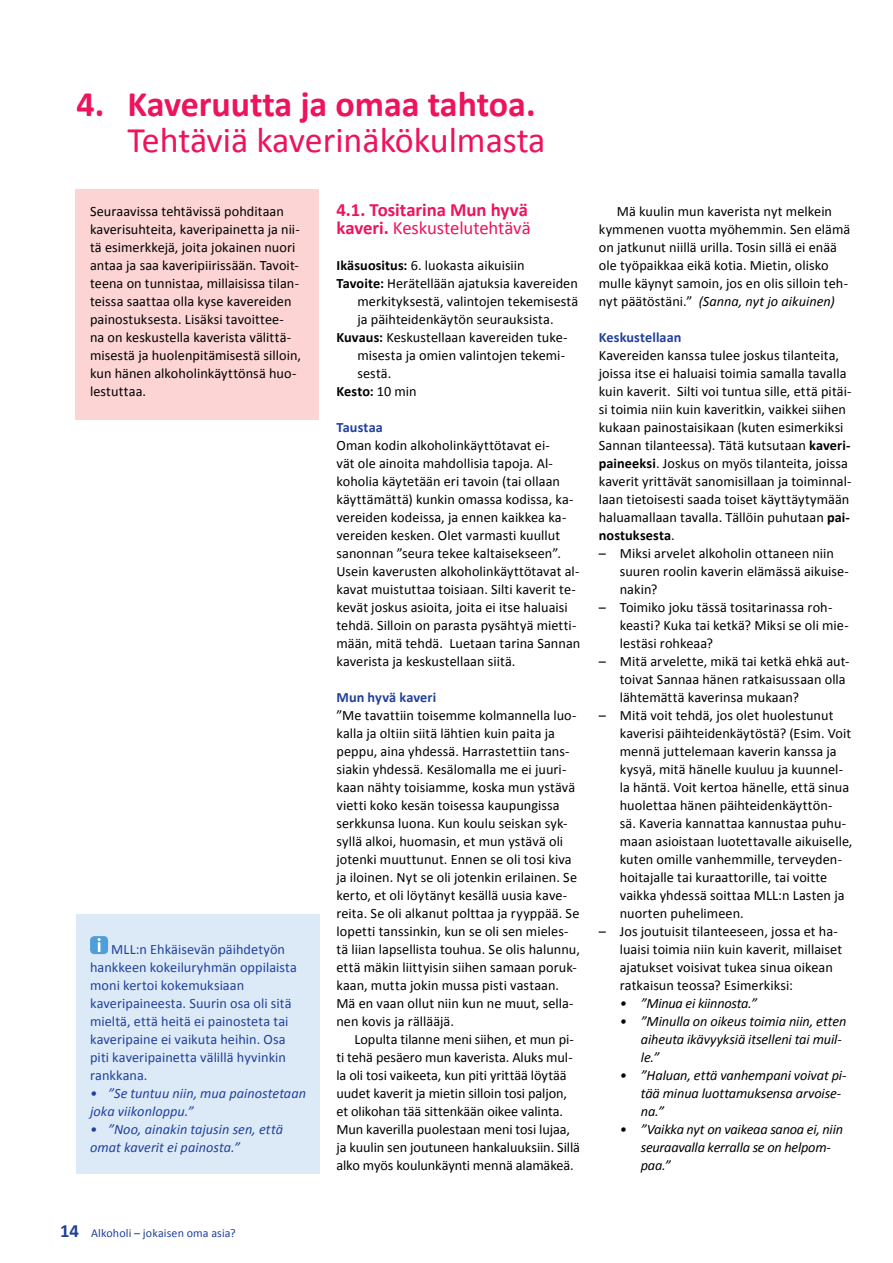
<style>
.page{position:relative;width:893px;height:1263px;background:#fff}
.page>*{position:absolute;margin:0;border:0;box-sizing:border-box;transform-origin:0 0}
.t1{font:36px "Calibri";color:#ed135d}
.t2{font:700 36px "Calibri";color:#ed135d}
.t3{font:700 18.75px/18px "Calibri";letter-spacing:-.005em;color:#ed135d}
.t4{font:14.25px/18px "Calibri";letter-spacing:.005em;color:#000}
.t5{font:italic 14.25px/18px "Calibri";letter-spacing:-.01em;color:#000}
.t6{font:14.25px/18px "Calibri";letter-spacing:.005em;color:#21409a}
.t7{font:italic 14.25px/18px "Calibri";letter-spacing:.005em;color:#21409a}
.t8{font:700 14.25px "Calibri";letter-spacing:.005em;color:#21409a}
.t9{font:700 14.25px "Calibri";letter-spacing:.01em;color:#000}
.t10{font:12px "Calibri";letter-spacing:.01em;color:#21409a}
.s1{font-weight:400}
.s2{font-weight:700}
.s3{font-style:italic}
.s4{font-weight:700;font-size:18.75px}
</style>
<div class="page">
<div style="left:75px;top:189px;width:243px;height:231px;background:#fbd4d3"></div>
<div style="left:77px;top:914px;width:243px;height:260px;background:#dceaf8"></div>
<svg style="left:90px;top:936px;width:18px;height:18px"></svg>
<svg style="left:98px;top:938px;width:3px;height:14px"></svg>
<h1 class="t2" style="left:77px;top:82px;width:461px">4. Kaveruutta ja omaa tahtoa.</h1>
<h1 class="t1" style="left:128px;top:118px;width:419px">Tehtäviä kaverinäkökulmasta</h1>
<p class="t4" style="left:90px;top:202px;width:212px">Seuraavissa tehtävissä pohditaan kaverisuhteita, kaveripainetta ja nii&shy;tä esimerkkejä, joita jokainen nuori antaa ja saa kaveripiirissään. Tavoit&shy;teena on tunnistaa, millaisissa tilan&shy;teissa saattaa olla kyse kavereiden painostuksesta. Lisäksi tavoittee&shy;na on keskustella kaverista välittä&shy;misestä ja huolenpitämisestä silloin, kun hänen alkoholinkäyttönsä huo&shy;lestuttaa.</p>
<h2 class="t3" style="left:336px;top:200px;width:196px">4.1. Tositarina Mun hyvä kaveri. <span class="s1">Keskustelutehtävä</span></h2>
<p class="t4" style="left:336px;top:256px;width:190px"><span class="s2">Ikäsuositus:</span> 6. luokasta aikuisiin</p>
<p class="t4" style="left:336px;top:274px;width:243px"><span class="s2">Tavoite:</span> Herätellään ajatuksia kavereiden</p>
<p class="t4" style="left:357px;top:292px;width:222px">merkityksestä, valintojen tekemisestä</p>
<p class="t4" style="left:357px;top:310px;width:198px">ja päihteidenkäytön seurauksista.</p>
<p class="t4" style="left:336px;top:328px;width:233px"><span class="s2">Kuvaus:</span> Keskustellaan kavereiden tuke-</p>
<p class="t4" style="left:357px;top:346px;width:209px">misesta ja omien valintojen tekemi-</p>
<p class="t4" style="left:357px;top:364px;width:36px">sestä.</p>
<p class="t9" style="left:336px;top:382px;width:82px">Kesto: <span class="s1">10 min</span></p>
<p class="t8" style="left:336px;top:418px;width:48px">Taustaa</p>
<p class="t4" style="left:336px;top:436px;width:245px">Oman kodin alkoholinkäyttötavat ei-<br>vät ole ainoita mahdollisia tapoja. Al&shy;koholia käytetään eri tavoin (tai ollaan käyttämättä) kunkin omassa kodissa, ka&shy;vereiden kodeissa, ja ennen kaikkea ka&shy;vereiden kesken. Olet varmasti kuullut sanonnan ”seura tekee kaltaisekseen”.<br>Usein kaverusten alkoholinkäyttötavat al&shy;kavat muistuttaa toisiaan. Silti kaverit te&shy;kevät joskus asioita, joita ei itse haluaisi tehdä. Silloin on parasta pysähtyä mietti&shy;mään, mitä tehdä. Luetaan tarina Sannan kaverista ja keskustellaan siitä.</p>
<p class="t8" style="left:336px;top:688px;width:101px">Mun hyvä kaveri</p>
<p class="t4" style="left:336px;top:706px;width:245px">”Me tavattiin toisemme kolmannella luo&shy;kalla ja oltiin siitä lähtien kuin paita ja peppu, aina yhdessä. Harrastettiin tans&shy;siakin yhdessä. Kesälomalla me ei juuri&shy;kaan nähty toisiamme, koska mun ystävä vietti koko kesän toisessa kaupungissa serkkunsa luona. Kun koulu seiskan syk&shy;syllä alkoi, huomasin, et mun ystävä oli jotenki muuttunut. Ennen se oli tosi kiva ja iloinen. Nyt se oli jotenkin erilainen. Se kerto, et oli löytänyt kesällä uusia kave&shy;reita. Se oli alkanut polttaa ja ryyppää. Se lopetti tanssinkin, kun se oli sen mieles&shy;tä liian lapsellista touhua. Se olis halunnu, että mäkin liittyisin siihen samaan poruk&shy;kaan, mutta jokin mussa pisti vastaan.<br>Mä en vaan ollut niin kun ne muut, sella&shy;nen kovis ja rällääjä.</p>
<p class="t4" style="left:336px;top:1030px;width:245px;text-indent:18px">Lopulta tilanne meni siihen, et mun pi&shy;ti tehä pesäero mun kaverista. Aluks mul&shy;la oli tosi vaikeeta, kun piti yrittää löytää uudet kaverit ja mietin silloin tosi paljon, et olikohan tää sittenkään oikee valinta.<br>Mun kaverilla puolestaan meni tosi lujaa, ja kuulin sen joutuneen hankaluuksiin. Sillä alko myös koulunkäynti mennä alamäkeä.</p>
<p class="t6" style="left:90px;top:940px;width:208px;text-indent:21px">MLL:n Ehkäisevän päihdetyön hankkeen kokeiluryhmän oppilaista moni kertoi kokemuksiaan kaveripaineesta. Suurin osa oli sitä mieltä, että heitä ei painosteta tai kaveripaine ei vaikuta heihin. Osa piti kaveripainetta välillä hyvinkin rankkana.</p>
<p class="t7" style="left:90px;top:1084px;width:217px">• ”Se tuntuu niin, mua painostetaan joka viikonloppu.”</p>
<p class="t7" style="left:90px;top:1120px;width:194px">• ”Noo, ainakin tajusin sen, että omat kaverit ei painosta.”</p>
<p class="t4" style="left:599px;top:201px;width:253px;text-indent:18px">Mä kuulin mun kaverista nyt melkein kymmenen vuotta myöhemmin. Sen elämä on jatkunut niillä urilla. Tosin sillä ei enää ole työpaikkaa eikä kotia. Mietin, olisko mulle käynyt samoin, jos en olis silloin teh&shy;nyt päätöstäni.” <span class="s3">(Sanna, nyt jo aikuinen)</span></p>
<p class="t8" style="left:599px;top:328px;width:84px">Keskustellaan</p>
<p class="t4" style="left:599px;top:345px;width:254px">Kavereiden kanssa tulee joskus tilanteita, joissa itse ei haluaisi toimia samalla tavalla kuin kaverit. Silti voi tuntua sille, että pitäi&shy;si toimia niin kuin kaveritkin, vaikkei siihen kukaan painostaisikaan (kuten esimerkiksi Sannan tilanteessa). Tätä kutsutaan <span class="s2">kaveri&shy;paineeksi</span>. Joskus on myös tilanteita, joissa kaverit yrittävät sanomisillaan ja toiminnal&shy;laan tietoisesti saada toiset käyttäytymään haluamallaan tavalla. Tällöin puhutaan <span class="s2">pai&shy;nostuksesta</span>.</p>
<p class="t4" style="left:620px;top:543px;width:231px;text-indent:-21px">– Miksi arvelet alkoholin ottaneen niin suuren roolin kaverin elämässä aikuise&shy;nakin?</p>
<p class="t4" style="left:620px;top:597px;width:230px;text-indent:-21px">– Toimiko joku tässä tositarinassa roh&shy;keasti? Kuka tai ketkä? Miksi se oli mie&shy;lestäsi rohkeaa?</p>
<p class="t4" style="left:620px;top:651px;width:231px;text-indent:-21px">– Mitä arvelette, mikä tai ketkä ehkä aut&shy;toivat Sannaa hänen ratkaisussaan olla lähtemättä kaverinsa mukaan?</p>
<p class="t4" style="left:620px;top:705px;width:234px;text-indent:-21px">– Mitä voit tehdä, jos olet huolestunut kaverisi päihteidenkäytöstä? (Esim. Voit mennä juttelemaan kaverin kanssa ja kysyä, mitä hänelle kuuluu ja kuunnel&shy;la häntä. Voit kertoa hänelle, että sinua huolettaa hänen päihteidenkäyttön-<br>sä. Kaveria kannattaa kannustaa puhu&shy;maan asioistaan luotettavalle aikuiselle, kuten omille vanhemmille, terveyden&shy;hoitajalle tai kuraattorille, tai voitte vaikka yhdessä soittaa MLL:n Lasten ja nuorten puhelimeen.</p>
<p class="t4" style="left:620px;top:921px;width:224px;text-indent:-21px">– Jos joutuisit tilanteeseen, jossa et ha&shy;luaisi toimia niin kuin kaverit, millaiset ajatukset voisivat tukea sinua oikean ratkaisun teossa? Esimerkiksi:</p>
<p class="t5" style="left:620px;top:993px;width:139px">• ”Minua ei kiinnosta.”</p>
<p class="t5" style="left:641px;top:1011px;width:207px;text-indent:-21px">• ”Minulla on oikeus toimia niin, etten aiheuta ikävyyksiä itselleni tai muil&shy;le.”</p>
<p class="t5" style="left:641px;top:1065px;width:207px;text-indent:-21px">• ”Haluan, että vanhempani voivat pi&shy;tää minua luottamuksensa arvoise&shy;na.”</p>
<p class="t5" style="left:641px;top:1119px;width:204px;text-indent:-21px">• ”Vaikka nyt on vaikeaa sanoa ei, niin seuraavalla kerralla se on helpom&shy;paa.”</p>
<p class="t10" style="left:60px;top:1225px;width:177px"><span class="s4">14</span> Alkoholi – jokaisen oma asia?</p>
</div>
